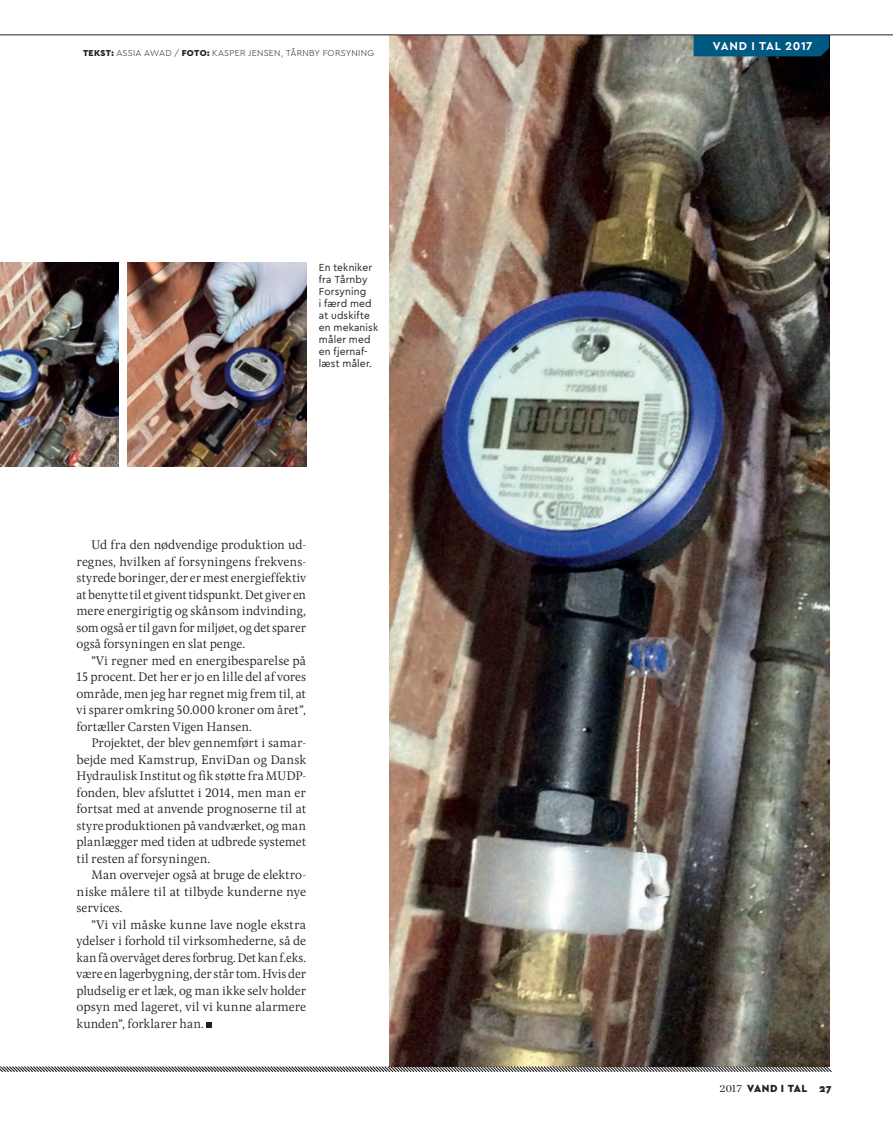
<style>
.page{position:relative;width:893px;height:1127px;background:#fff}
.page>*{position:absolute;margin:0;border:0;box-sizing:border-box;transform-origin:0 0}
.t1{font:300 12.9px/16.5px "Pona";letter-spacing:-.005em;color:#231f20;text-align:justify}
.t2{font:700 12px "Cera PRO";letter-spacing:.045em;color:#fff}
.t3{font:900 10.8px "Cera PRO";letter-spacing:.03em;color:#231f20}
.t4{font:10.65px/12px "Cera PRO";letter-spacing:.015em;color:#231f20;scale:.96 1}
.t5{font:300 9px "Cera PRO";letter-spacing:.03em;color:#231f20}
.s1{font-weight:900}
.s2{font-family:"Chronicle Deck";font-weight:400}
</style>
<div class="page">
<svg style="left:206px;top:1022px;width:6px;height:6px"></svg>
<img style="left:0;top:262px;width:119px;height:205px">
<img style="left:128px;top:262px;width:178px;height:205px">
<img style="left:390px;top:36px;width:439px;height:1029px">
<div style="left:694px;top:35px;width:135px;height:21px;background:#005983"></div>
<hr style="left:0;top:34px;width:893px;height:1px;background:#231f20">
<svg style="left:0;top:1065px;width:832px;height:7px"></svg>
<p class="t5" style="left:83px;top:47px;width:293px"><span class="s1">TEKST:</span> ASSIA AWAD / <span class="s1">FOTO:</span> KASPER JENSEN, TÅRNBY FORSYNING</p>
<p class="t4" style="left:319px;top:261px;width:63px">En tekniker fra Tårnby<br>Forsyning<br>i færd med at udskifte en mekanisk måler med en fjernaf&shy;læst måler.</p>
<p class="t1" style="left:77px;top:537px;width:231px;text-indent:15px">Ud fra den nødvendige produktion ud&shy;regnes, hvilken af forsyningens frekvens&shy;styrede boringer, der er mest energieffektiv at benytte til et givent tidspunkt. Det giver en mere energirigtig og skånsom indvinding, som også er til gavn for miljøet, og det sparer også forsyningen en slat penge.</p>
<p class="t1" style="left:77px;top:652px;width:231px;text-indent:15px">”Vi regner med en energibesparelse på 15 procent. Det her er jo en lille del af vores område, men jeg har regnet mig frem til, at vi sparer omkring 50.000 kroner om året”, fortæller Carsten Vigen Hansen.</p>
<p class="t1" style="left:77px;top:735px;width:231px;text-indent:15px">Projektet, der blev gennemført i samar&shy;bejde med Kamstrup, EnviDan og Dansk Hydraulisk Institut og fik støtte fra MUDP&shy;fonden, blev afsluttet i 2014, men man er fortsat med at anvende prognoserne til at styre produktionen på vandværket, og man planlægger med tiden at udbrede systemet til resten af forsyningen.</p>
<p class="t1" style="left:77px;top:867px;width:231px;text-indent:15px">Man overvejer også at bruge de elektro&shy;niske målere til at tilbyde kunderne nye services.</p>
<p class="t1" style="left:77px;top:916px;width:231px;text-indent:15px">”Vi vil måske kunne lave nogle ekstra ydelser i forhold til virksomhederne, så de kan få overvåget deres forbrug. Det kan f.eks. være en lagerbygning, der står tom. Hvis der pludselig er et læk, og man ikke selv holder opsyn med lageret, vil vi kunne alarmere kunden”, forklarer han.</p>
<p class="t2" style="left:713px;top:38px;width:101px">VAND I TAL 2017</p>
<p class="t3" style="left:720px;top:1081px;width:114px"><span class="s2">2017</span> VAND I TAL 27</p>
</div>
